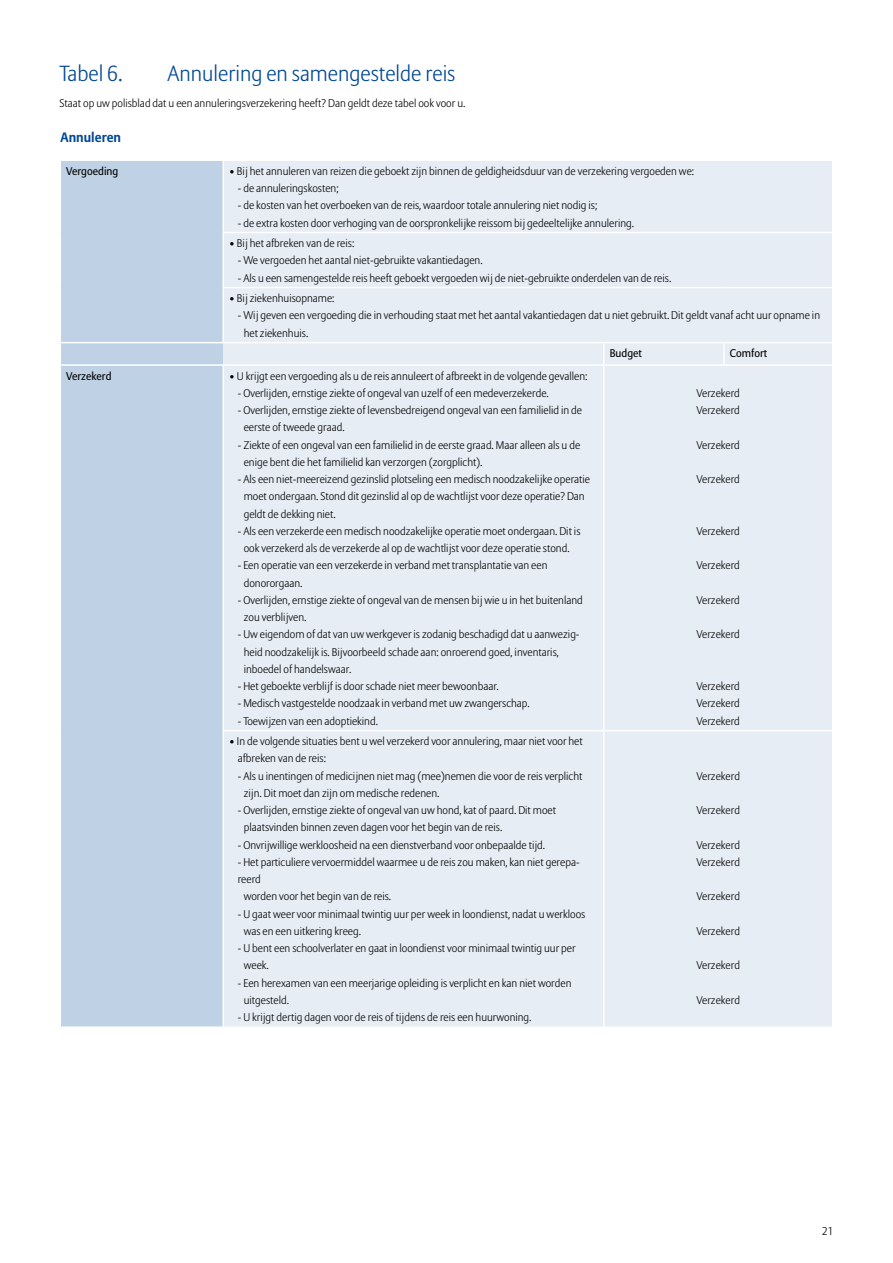
<style>
.page{position:relative;width:893px;height:1263px;background:#fff}
.page>*{position:absolute;margin:0;border:0;box-sizing:border-box;transform-origin:0 0}
.t1{font:300 21.75px "Allianz Sans";color:#004895}
.t2{font:700 13.5px "Allianz Sans";color:#004895}
.t3{font:300 11.25px "Allianz Sans";color:#000}
.t4{font:300 11.1px/17.2px "Allianz Sans";color:#000}
.t5{font:11.1px "Allianz Sans";color:#000}
.s1{font-family:"Allianz Serif"}
</style>
<div class="page">
<div style="left:61px;top:161px;width:162px;height:865px;background:#bfd1e5"></div>
<div style="left:223px;top:161px;width:609px;height:865px;background:#e6edf4"></div>
<hr style="left:222px;top:730px;width:382px;height:1px;background:#fff">
<hr style="left:604px;top:730px;width:120px;height:1px;background:#fff">
<hr style="left:603px;top:731px;width:2px;height:295px;background:#fff">
<hr style="left:724px;top:730px;width:109px;height:1px;background:#fff">
<hr style="left:223px;top:342px;width:381px;height:1px;background:#fff">
<hr style="left:603px;top:343px;width:2px;height:21px;background:#fff">
<hr style="left:223px;top:364px;width:381px;height:2px;background:#fff">
<hr style="left:222px;top:366px;width:2px;height:364px;background:#fff">
<hr style="left:603px;top:366px;width:2px;height:364px;background:#fff">
<hr style="left:222px;top:731px;width:2px;height:295px;background:#fff">
<hr style="left:60px;top:342px;width:163px;height:1px;background:#fff">
<hr style="left:60px;top:364px;width:163px;height:2px;background:#fff">
<hr style="left:723px;top:343px;width:2px;height:21px;background:#fff">
<hr style="left:604px;top:342px;width:120px;height:1px;background:#fff">
<hr style="left:604px;top:364px;width:120px;height:2px;background:#fff">
<hr style="left:724px;top:342px;width:109px;height:1px;background:#fff">
<hr style="left:724px;top:364px;width:109px;height:2px;background:#fff">
<hr style="left:222px;top:161px;width:2px;height:71px;background:#fff">
<hr style="left:222px;top:233px;width:2px;height:54px;background:#fff">
<hr style="left:222px;top:288px;width:2px;height:54px;background:#fff">
<hr style="left:222px;top:232px;width:382px;height:1px;background:#fff">
<hr style="left:604px;top:232px;width:120px;height:1px;background:#fff">
<hr style="left:724px;top:232px;width:109px;height:1px;background:#fff">
<hr style="left:222px;top:287px;width:382px;height:1px;background:#fff">
<hr style="left:604px;top:287px;width:120px;height:1px;background:#fff">
<hr style="left:724px;top:287px;width:109px;height:1px;background:#fff">
<h1 class="t1" style="left:60px;top:60px;width:64px">Tabel 6.</h1>
<h1 class="t1" style="left:168px;top:60px;width:289px">Annulering en samengestelde reis</h1>
<p class="t4" style="left:60px;top:95px;width:407px">Staat op uw polisblad dat u een annuleringsverzekering heeft? Dan geldt deze tabel ook voor u.</p>
<p class="t2" style="left:61px;top:128px;width:62px">Annuleren</p>
<p class="t5" style="left:66px;top:164px;width:54px">Vergoeding</p>
<p class="t4" style="left:229px;top:163px;width:466px"><span class="s1">•</span> Bij het annuleren van reizen die geboekt zijn binnen de geldigheidsduur van de verzekering vergoeden we:</p>
<p class="t4" style="left:238px;top:180px;width:102px">- de annuleringskosten;</p>
<p class="t4" style="left:238px;top:197px;width:361px">- de kosten van het overboeken van de reis, waardoor totale annulering niet nodig is;</p>
<p class="t4" style="left:238px;top:215px;width:398px">- de extra kosten door verhoging van de oorspronkelijke reissom bij gedeeltelijke annulering.</p>
<p class="t4" style="left:229px;top:235px;width:127px"><span class="s1">•</span> Bij het afbreken van de reis:</p>
<p class="t4" style="left:238px;top:252px;width:246px">- We vergoeden het aantal niet-gebruikte vakantiedagen.</p>
<p class="t4" style="left:238px;top:270px;width:435px">- Als u een samengestelde reis heeft geboekt vergoeden wij de niet-gebruikte onderdelen van de reis.</p>
<p class="t4" style="left:229px;top:290px;width:107px"><span class="s1">•</span> Bij ziekenhuisopname:</p>
<p class="t4" style="left:244px;top:307px;width:578px;text-indent:-6px">- Wij geven een vergoeding die in verhouding staat met het aantal vakantiedagen dat u niet gebruikt. Dit geldt vanaf acht uur opname in het ziekenhuis.</p>
<p class="t5" style="left:610px;top:347px;width:34px">Budget</p>
<p class="t5" style="left:730px;top:347px;width:39px">Comfort</p>
<p class="t5" style="left:66px;top:369px;width:47px">Verzekerd</p>
<p class="t4" style="left:229px;top:368px;width:360px">• U krijgt een vergoeding als u de reis annuleert of afbreekt in de volgende gevallen:</p>
<p class="t4" style="left:238px;top:385px;width:313px">- Overlijden, ernstige ziekte of ongeval van uzelf of een medeverzekerde.</p>
<p class="t4" style="left:244px;top:402px;width:340px;text-indent:-6px">- Overlijden, ernstige ziekte of levensbedreigend ongeval van een familielid in de eerste of tweede graad.</p>
<p class="t4" style="left:244px;top:437px;width:338px;text-indent:-6px">- Ziekte of een ongeval van een familielid in de eerste graad. Maar alleen als u de enige bent die het familielid kan verzorgen (zorgplicht).</p>
<p class="t4" style="left:244px;top:471px;width:348px;text-indent:-6px">- Als een niet-meereizend gezinslid plotseling een medisch noodzakelijke operatie moet ondergaan. Stond dit gezinslid al op de wachtlijst voor deze operatie? Dan geldt de dekking niet.</p>
<p class="t4" style="left:238px;top:523px;width:344px;text-align:center">- Als een verzekerde een medisch noodzakelijke operatie moet ondergaan. Dit is ook verzekerd als de verzekerde al op de wachtlijst voor deze operatie stond.</p>
<p class="t4" style="left:244px;top:557px;width:305px;text-indent:-6px">- Een operatie van een verzekerde in verband met transplantatie van een donororgaan.</p>
<p class="t4" style="left:244px;top:592px;width:341px;text-indent:-6px">- Overlijden, ernstige ziekte of ongeval van de mensen bij wie u in het buitenland zou verblijven.</p>
<p class="t4" style="left:244px;top:626px;width:337px;text-indent:-6px">- Uw eigendom of dat van uw werkgever is zodanig beschadigd dat u aanwezig&shy;heid noodzakelijk is. Bijvoorbeeld schade aan: onroerend goed, inventaris, inboedel of handelswaar.</p>
<p class="t4" style="left:238px;top:678px;width:262px">- Het geboekte verblijf is door schade niet meer bewoonbaar.</p>
<p class="t4" style="left:238px;top:695px;width:294px">- Medisch vastgestelde noodzaak in verband met uw zwangerschap.</p>
<p class="t4" style="left:238px;top:713px;width:142px">- Toewijzen van een adoptiekind.</p>
<p class="t4" style="left:696px;top:385px;width:45px">Verzekerd<br>Verzekerd</p>
<p class="t4" style="left:696px;top:437px;width:45px">Verzekerd</p>
<p class="t4" style="left:696px;top:471px;width:45px">Verzekerd</p>
<p class="t4" style="left:696px;top:523px;width:45px">Verzekerd</p>
<p class="t4" style="left:696px;top:557px;width:45px">Verzekerd</p>
<p class="t4" style="left:696px;top:592px;width:45px">Verzekerd</p>
<p class="t4" style="left:696px;top:626px;width:45px">Verzekerd</p>
<p class="t4" style="left:696px;top:678px;width:45px;text-align:justify">Verzekerd Verzekerd Verzekerd</p>
<p class="t4" style="left:238px;top:733px;width:347px;text-indent:-9px">• In de volgende situaties bent u wel verzekerd voor annulering, maar niet voor het afbreken van de reis:</p>
<p class="t4" style="left:244px;top:768px;width:340px;text-indent:-6px">- Als u inentingen of medicijnen niet mag (mee)nemen die voor de reis verplicht zijn. Dit moet dan zijn om medische redenen.</p>
<p class="t4" style="left:244px;top:802px;width:314px;text-indent:-6px">- Overlijden, ernstige ziekte of ongeval van uw hond, kat of paard. Dit moet plaatsvinden binnen zeven dagen voor het begin van de reis.</p>
<p class="t4" style="left:238px;top:837px;width:309px">- Onvrijwillige werkloosheid na een dienstverband voor onbepaalde tijd.</p>
<p class="t4" style="left:238px;top:854px;width:343px">- Het particuliere vervoermiddel waarmee u de reis zou maken, kan niet gerepa-</p>
<p class="t4" style="left:238px;top:871px;width:25px">reerd</p>
<p class="t4" style="left:244px;top:888px;width:149px">worden voor het begin van de reis.</p>
<p class="t4" style="left:244px;top:906px;width:343px;text-indent:-6px">- U gaat weer voor minimaal twintig uur per week in loondienst, nadat u werkloos was en een uitkering kreeg.</p>
<p class="t4" style="left:244px;top:940px;width:333px;text-indent:-6px">- U bent een schoolverlater en gaat in loondienst voor minimaal twintig uur per week.</p>
<p class="t4" style="left:244px;top:975px;width:329px;text-indent:-6px">- Een herexamen van een meerjarige opleiding is verplicht en kan niet worden uitgesteld.</p>
<p class="t4" style="left:238px;top:1009px;width:295px">- U krijgt dertig dagen voor de reis of tijdens de reis een huurwoning.</p>
<p class="t4" style="left:696px;top:768px;width:45px">Verzekerd</p>
<p class="t4" style="left:696px;top:802px;width:45px">Verzekerd</p>
<p class="t4" style="left:696px;top:837px;width:45px">Verzekerd<br>Verzekerd</p>
<p class="t4" style="left:696px;top:888px;width:45px">Verzekerd</p>
<p class="t4" style="left:696px;top:923px;width:45px">Verzekerd</p>
<p class="t4" style="left:696px;top:957px;width:45px">Verzekerd</p>
<p class="t4" style="left:696px;top:992px;width:45px">Verzekerd</p>
<p class="t3" style="left:822px;top:1225px;width:13px">21</p>
</div>
